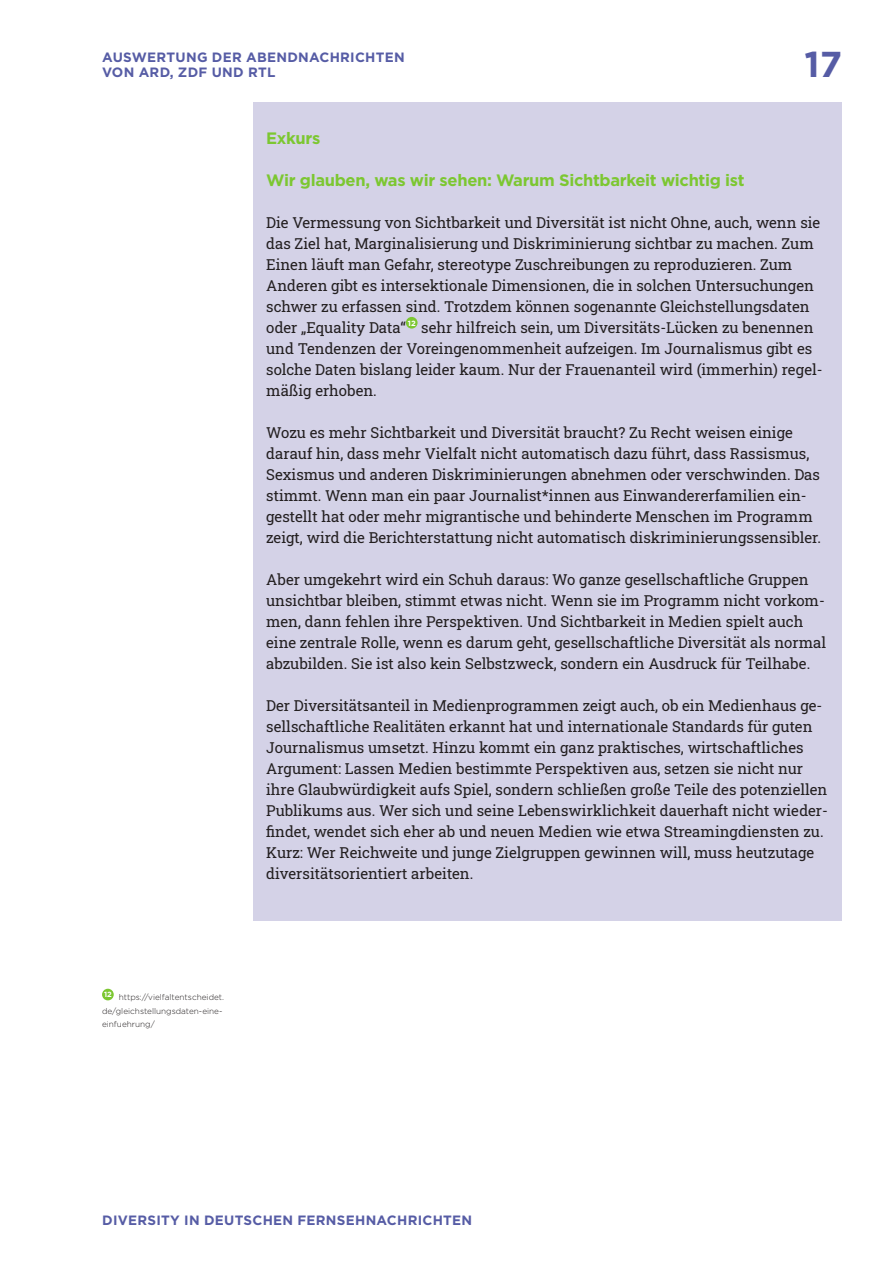
<style>
.page{position:relative;width:893px;height:1263px;background:#fff}
.page>*{position:absolute;margin:0;border:0;box-sizing:border-box;transform-origin:0 0}
.t1{font:700 36px "Gotham Pro";color:#565ca5}
.t2{font:700 16.5px "Gotham";letter-spacing:-.02em;color:#7cc731}
.Fließtext{font:15px/21px "Roboto Slab";color:#231f20}
.t3{font:700 13.5px/15px "Gotham Pro";letter-spacing:.02em;color:#565ca5}
.Fußnote{font:300 8.25px/13.5px "Gotham";color:#231f20}
.t4{font:700 7.5px "Gotham";color:#fff}
</style>
<div class="page">
<div style="left:253px;top:102px;width:589px;height:819px;background:#d4d2e7"></div>
<div style="left:406px;top:317px;width:12px;height:12px;background:#7cc731;border-radius:50%"></div>
<div style="left:102px;top:989px;width:12px;height:11px;background:#7cc731;border-radius:50%"></div>
<p class="t3" style="left:102px;top:50px;width:304px">AUSWERTUNG DER ABENDNACHRICHTEN<br>VON ARD, ZDF UND RTL</p>
<p class="t1" style="left:804px;top:44px;width:39px">17</p>
<h3 class="t2" style="left:266px;top:127px;width:56px">Exkurs</h3>
<h3 class="t2" style="left:266px;top:169px;width:480px">Wir glauben, was wir sehen: Warum Sichtbarkeit wichtig ist</h3>
<p class="Fließtext" style="left:266px;top:212px;width:556px">Die Vermessung von Sichtbarkeit und Diversität ist nicht Ohne, auch, wenn sie das Ziel hat, Marginalisierung und Diskriminierung sichtbar zu machen. Zum Einen läuft man Gefahr, stereotype Zuschreibungen zu reproduzieren. Zum Anderen gibt es intersektionale Dimensionen, die in solchen Untersuchungen schwer zu erfassen sind. Trotzdem können sogenannte Gleichstellungsdaten oder „Equality Data“</p>
<p class="t4" style="left:408px;top:318px;width:9px">12</p>
<p class="Fließtext" style="left:266px;top:317px;width:558px;text-indent:155px">sehr hilfreich sein, um Diversitäts-Lücken zu benennen und Tendenzen der Voreingenommenheit aufzeigen. Im Journalismus gibt es solche Daten bislang leider kaum. Nur der Frauenanteil wird (immerhin) regel&shy;mäßig erhoben.</p>
<p class="Fließtext" style="left:266px;top:422px;width:556px">Wozu es mehr Sichtbarkeit und Diversität braucht? Zu Recht weisen einige darauf hin, dass mehr Vielfalt nicht automatisch dazu führt, dass Rassismus, Sexismus und anderen Diskriminierungen abnehmen oder verschwinden. Das stimmt. Wenn man ein paar Journalist*innen aus Einwandererfamilien ein&shy;gestellt hat oder mehr migrantische und behinderte Menschen im Programm zeigt, wird die Berichterstattung nicht automatisch diskriminierungssensibler.</p>
<p class="Fließtext" style="left:266px;top:569px;width:561px">Aber umgekehrt wird ein Schuh daraus: Wo ganze gesellschaftliche Gruppen unsichtbar bleiben, stimmt etwas nicht. Wenn sie im Programm nicht vorkom&shy;men, dann fehlen ihre Perspektiven. Und Sichtbarkeit in Medien spielt auch eine zentrale Rolle, wenn es darum geht, gesellschaftliche Diversität als normal abzubilden. Sie ist also kein Selbstzweck, sondern ein Ausdruck für Teilhabe.</p>
<p class="Fließtext" style="left:266px;top:695px;width:563px">Der Diversitätsanteil in Medienprogrammen zeigt auch, ob ein Medienhaus ge&shy;sellschaftliche Realitäten erkannt hat und internationale Standards für guten Journalismus umsetzt. Hinzu kommt ein ganz praktisches, wirtschaftliches Argument: Lassen Medien bestimmte Perspektiven aus, setzen sie nicht nur ihre Glaubwürdigkeit aufs Spiel, sondern schließen große Teile des potenziellen Publikums aus. Wer sich und seine Lebenswirklichkeit dauerhaft nicht wieder&shy;findet, wendet sich eher ab und neuen Medien wie etwa Streamingdiensten zu.<br>Kurz: Wer Reichweite und junge Zielgruppen gewinnen will, muss heutzutage diversitätsorientiert arbeiten.</p>
<p class="t4" style="left:104px;top:990px;width:9px">12</p>
<p class="Fußnote" style="left:102px;top:990px;width:124px;text-indent:17px">https://vielfaltentscheidet. de/gleichstellungsdaten-eine&shy;einfuehrung/</p>
<p class="t3" style="left:102px;top:1212px;width:372px">DIVERSITY IN DEUTSCHEN FERNSEHNACHRICHTEN</p>
</div>
